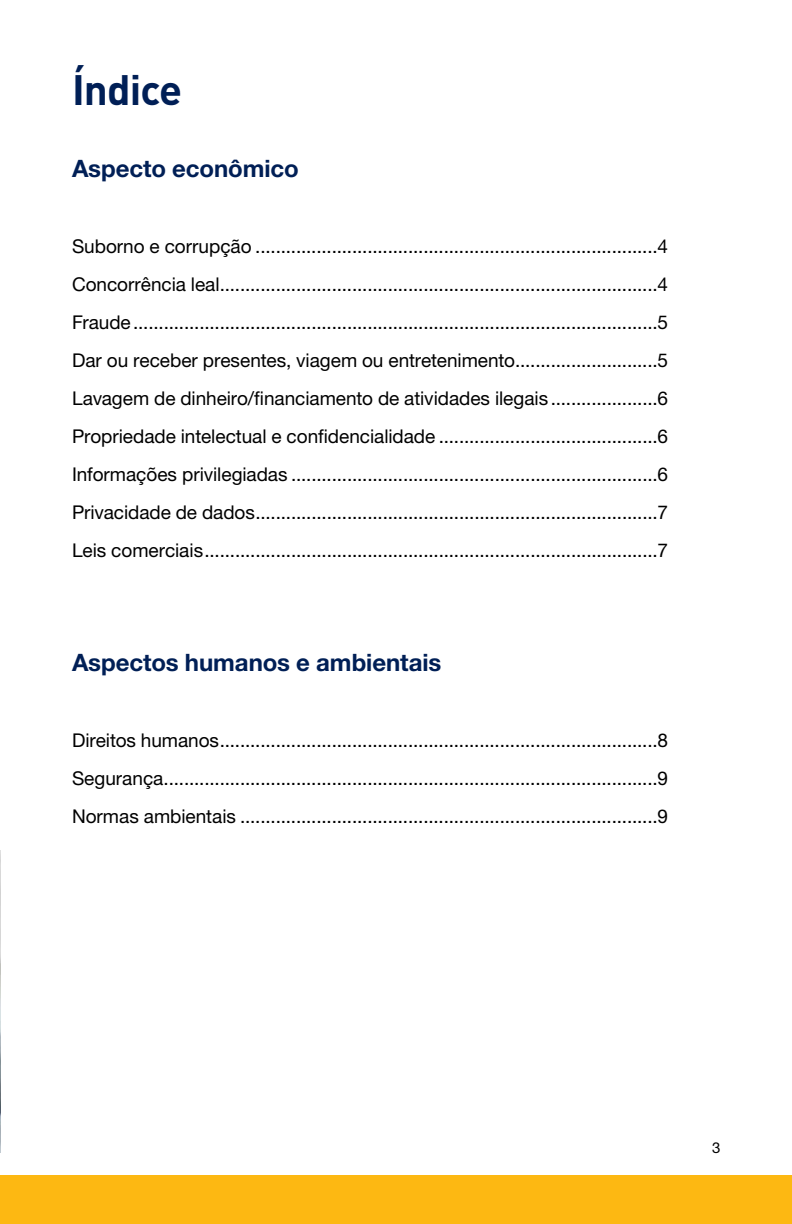
<style>
.page{position:relative;width:792px;height:1224px;background:#fff}
.page>*{position:absolute;margin:0;border:0;box-sizing:border-box;transform-origin:0 0}
.t1{font:700 42px "DINOT";letter-spacing:-.02em;color:#001f56}
.t2{font:700 24px "Helvetica Neue LT Std";letter-spacing:-.005em;color:#001f56}
.t3{font:19px/38px "Helvetica Neue LT Std";letter-spacing:-.005em;color:#000;text-align:justify}
.t4{font:15px "Helvetica Neue LT Std";color:#000}
</style>
<div class="page">
<div style="left:0;top:1175px;width:792px;height:49px;background:#fdb812"></div>
<img style="left:0;top:851px;width:1px;height:302px">
<h1 class="t1" style="left:72px;top:61px;width:112px">Índice</h1>
<p class="t2" style="left:72px;top:154px;width:228px">Aspecto econômico</p>
<p class="t3" style="left:72px;top:227px;width:598px">Suborno e corrupção ...............................................................................4<br>Concorrência leal......................................................................................4<br>Fraude.......................................................................................................5<br>Dar ou receber presentes, viagem ou entretenimento............................5<br>Lavagem de dinheiro/financiamento de atividades ilegais .....................6<br>Propriedade intelectual e confidencialidade ...........................................6<br>Informações privilegiadas ........................................................................6<br>Privacidade de dados...............................................................................7<br>Leis comerciais.........................................................................................7</p>
<p class="t2" style="left:72px;top:648px;width:371px">Aspectos humanos e ambientais</p>
<p class="t3" style="left:72px;top:721px;width:598px">Direitos humanos......................................................................................8<br>Segurança.................................................................................................9<br>Normas ambientais ..................................................................................9</p>
<p class="t4" style="left:712px;top:1139px;width:10px">3</p>
</div>
